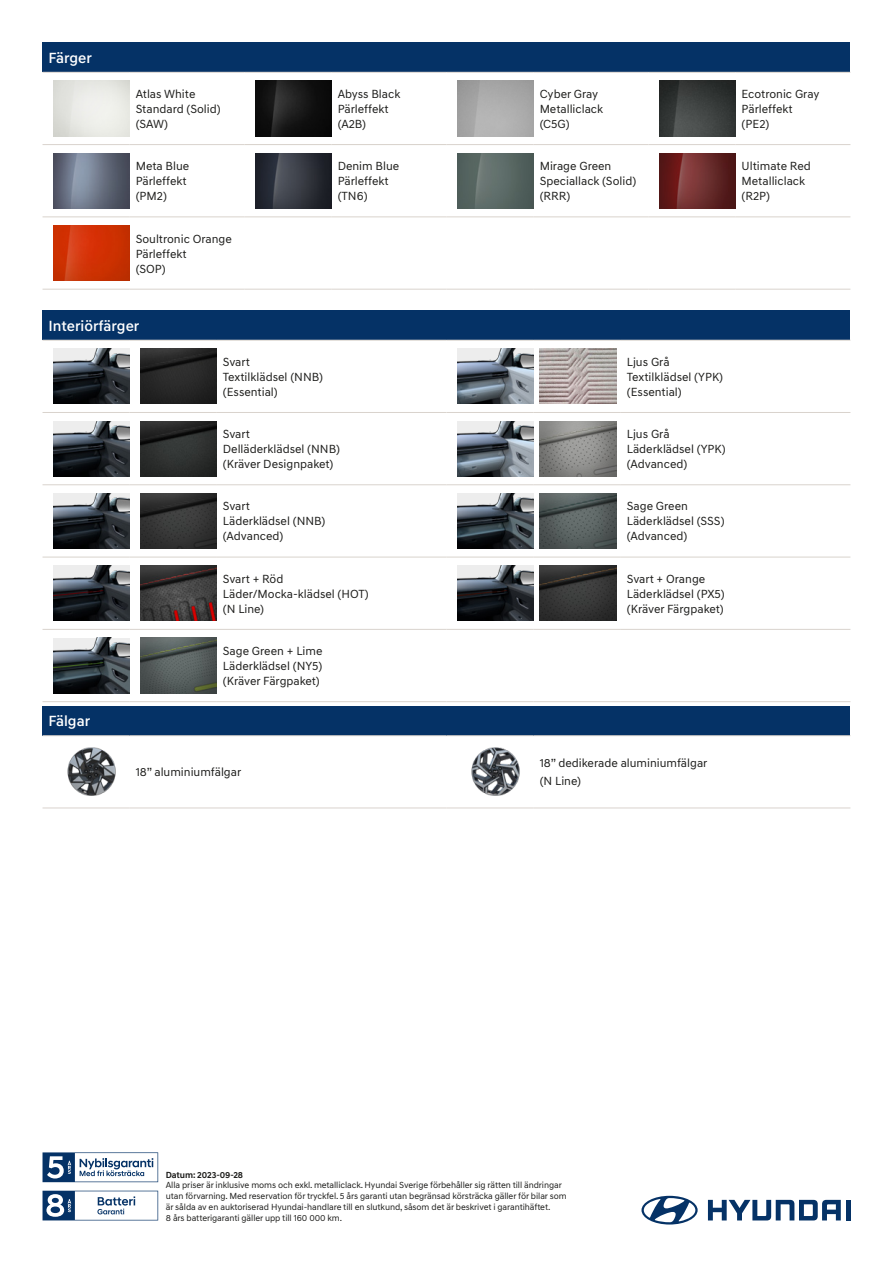
<style>
.page{position:relative;width:893px;height:1263px;background:#fff}
.page>*{position:absolute;margin:0;border:0;box-sizing:border-box;transform-origin:0 0}
.t1{font:500 15px "Hyundai Sans Text";color:#fff}
.t2{font:12px/15px "Hyundai Sans Text";color:#1d1d1b}
.t3{font:9px/10.8px "Hyundai Sans Text";letter-spacing:-.01em;color:#1d1d1b}
.t4{font:700 9px "Hyundai Sans Text";letter-spacing:-.01em;color:#1d1d1b}
</style>
<div class="page">
<div style="left:43px;top:43px;width:807px;height:29px;background:#053266"></div>
<hr style="left:648px;top:72px;width:88px;height:1px;background:#d7d1ca">
<hr style="left:244px;top:144px;width:88px;height:1px;background:#d7d1ca">
<hr style="left:736px;top:72px;width:114px;height:1px;background:#d7d1ca">
<hr style="left:446px;top:72px;width:88px;height:1px;background:#d9d3cd">
<hr style="left:534px;top:72px;width:114px;height:1px;background:#d9d3cd">
<hr style="left:244px;top:72px;width:88px;height:1px;background:#d9d3cd">
<hr style="left:43px;top:72px;width:87px;height:1px;background:#d9d3cd">
<hr style="left:446px;top:144px;width:88px;height:1px;background:#d9d3cd">
<hr style="left:332px;top:72px;width:114px;height:1px;background:#d9d3cd">
<hr style="left:130px;top:72px;width:114px;height:1px;background:#d9d3cd">
<hr style="left:534px;top:144px;width:114px;height:1px;background:#d9d3cd">
<hr style="left:43px;top:144px;width:87px;height:1px;background:#d9d3cd">
<hr style="left:130px;top:144px;width:114px;height:1px;background:#d9d3cd">
<hr style="left:648px;top:144px;width:88px;height:1px;background:#d9d3cd">
<hr style="left:43px;top:217px;width:87px;height:1px;background:#d9d3cd">
<hr style="left:244px;top:217px;width:88px;height:1px;background:#d9d3cd">
<hr style="left:446px;top:217px;width:88px;height:1px;background:#d9d3cd">
<hr style="left:648px;top:217px;width:88px;height:1px;background:#d9d3cd">
<hr style="left:43px;top:289px;width:87px;height:1px;background:#d9d3cd">
<hr style="left:244px;top:289px;width:88px;height:1px;background:#d9d3cd">
<hr style="left:446px;top:289px;width:88px;height:1px;background:#d9d3cd">
<hr style="left:648px;top:289px;width:88px;height:1px;background:#d9d3cd">
<hr style="left:736px;top:144px;width:114px;height:1px;background:#d9d3cd">
<hr style="left:130px;top:217px;width:114px;height:1px;background:#d9d3cd">
<hr style="left:332px;top:217px;width:114px;height:1px;background:#d9d3cd">
<hr style="left:534px;top:217px;width:114px;height:1px;background:#d9d3cd">
<hr style="left:736px;top:217px;width:114px;height:1px;background:#d9d3cd">
<hr style="left:130px;top:289px;width:114px;height:1px;background:#d9d3cd">
<hr style="left:332px;top:289px;width:114px;height:1px;background:#d9d3cd">
<hr style="left:534px;top:289px;width:114px;height:1px;background:#d9d3cd">
<hr style="left:736px;top:289px;width:114px;height:1px;background:#d9d3cd">
<hr style="left:332px;top:144px;width:114px;height:1px;background:#d7d1ca">
<img style="left:255px;top:81px;width:77px;height:55px">
<img style="left:659px;top:81px;width:77px;height:55px">
<img style="left:53px;top:153px;width:77px;height:55px">
<img style="left:255px;top:153px;width:77px;height:55px">
<img style="left:457px;top:153px;width:77px;height:55px">
<img style="left:659px;top:153px;width:77px;height:55px">
<img style="left:53px;top:225px;width:77px;height:56px">
<div style="left:43px;top:310px;width:807px;height:30px;background:#053266"></div>
<hr style="left:43px;top:340px;width:87px;height:1px;background:#d9d3cd">
<hr style="left:446px;top:340px;width:88px;height:1px;background:#d9d3cd">
<hr style="left:43px;top:412px;width:87px;height:1px;background:#d9d3cd">
<hr style="left:446px;top:412px;width:88px;height:1px;background:#d9d3cd">
<hr style="left:43px;top:484px;width:87px;height:1px;background:#d9d3cd">
<hr style="left:446px;top:484px;width:88px;height:1px;background:#d9d3cd">
<hr style="left:43px;top:557px;width:87px;height:1px;background:#d9d3cd">
<hr style="left:446px;top:557px;width:88px;height:1px;background:#d9d3cd">
<hr style="left:43px;top:629px;width:87px;height:1px;background:#d9d3cd">
<hr style="left:446px;top:629px;width:88px;height:1px;background:#d9d3cd">
<hr style="left:43px;top:701px;width:87px;height:1px;background:#d9d3cd">
<hr style="left:446px;top:701px;width:88px;height:1px;background:#d9d3cd">
<hr style="left:130px;top:340px;width:87px;height:1px;background:#d9d3cd">
<hr style="left:130px;top:412px;width:87px;height:1px;background:#d9d3cd">
<hr style="left:534px;top:484px;width:87px;height:1px;background:#d9d3cd">
<hr style="left:534px;top:557px;width:87px;height:1px;background:#d9d3cd">
<hr style="left:534px;top:629px;width:87px;height:1px;background:#d9d3cd">
<hr style="left:534px;top:701px;width:87px;height:1px;background:#d9d3cd">
<hr style="left:217px;top:340px;width:229px;height:1px;background:#d9d3cd">
<hr style="left:217px;top:412px;width:229px;height:1px;background:#d9d3cd">
<hr style="left:621px;top:484px;width:229px;height:1px;background:#d9d3cd">
<hr style="left:621px;top:557px;width:229px;height:1px;background:#d9d3cd">
<hr style="left:621px;top:629px;width:229px;height:1px;background:#d9d3cd">
<hr style="left:621px;top:701px;width:229px;height:1px;background:#d9d3cd">
<hr style="left:534px;top:340px;width:87px;height:1px;background:#d9d3cd">
<hr style="left:534px;top:412px;width:87px;height:1px;background:#d9d3cd">
<hr style="left:130px;top:484px;width:87px;height:1px;background:#d9d3cd">
<hr style="left:130px;top:557px;width:87px;height:1px;background:#d9d3cd">
<hr style="left:130px;top:629px;width:87px;height:1px;background:#d9d3cd">
<hr style="left:130px;top:701px;width:87px;height:1px;background:#d9d3cd">
<hr style="left:621px;top:340px;width:229px;height:1px;background:#d9d3cd">
<hr style="left:621px;top:412px;width:229px;height:1px;background:#d9d3cd">
<hr style="left:217px;top:484px;width:229px;height:1px;background:#d9d3cd">
<hr style="left:217px;top:557px;width:229px;height:1px;background:#d9d3cd">
<hr style="left:217px;top:629px;width:229px;height:1px;background:#d9d3cd">
<hr style="left:217px;top:701px;width:229px;height:1px;background:#d9d3cd">
<img style="left:53px;top:349px;width:77px;height:55px">
<img style="left:140px;top:349px;width:77px;height:55px">
<img style="left:457px;top:349px;width:77px;height:55px">
<img style="left:540px;top:349px;width:76px;height:55px">
<img style="left:53px;top:421px;width:77px;height:55px">
<img style="left:140px;top:421px;width:77px;height:55px">
<img style="left:457px;top:421px;width:77px;height:55px">
<img style="left:540px;top:421px;width:76px;height:55px">
<img style="left:53px;top:493px;width:77px;height:56px">
<img style="left:140px;top:493px;width:77px;height:56px">
<img style="left:457px;top:493px;width:77px;height:56px">
<img style="left:540px;top:493px;width:76px;height:56px">
<img style="left:53px;top:566px;width:77px;height:55px">
<img style="left:140px;top:566px;width:77px;height:55px">
<img style="left:457px;top:566px;width:77px;height:55px">
<img style="left:540px;top:566px;width:76px;height:55px">
<img style="left:53px;top:638px;width:77px;height:55px">
<img style="left:140px;top:638px;width:77px;height:55px">
<div style="left:43px;top:706px;width:807px;height:30px;background:#053266"></div>
<hr style="left:43px;top:735px;width:87px;height:1px;background:#d9d3cd">
<hr style="left:446px;top:735px;width:88px;height:1px;background:#d9d3cd">
<hr style="left:43px;top:808px;width:87px;height:1px;background:#d9d3cd">
<hr style="left:130px;top:735px;width:316px;height:1px;background:#d9d3cd">
<hr style="left:534px;top:735px;width:316px;height:1px;background:#d9d3cd">
<hr style="left:130px;top:808px;width:316px;height:1px;background:#d9d3cd">
<hr style="left:446px;top:808px;width:88px;height:1px;background:#d9d3cd">
<hr style="left:534px;top:808px;width:316px;height:1px;background:#d9d3cd">
<img style="left:67px;top:747px;width:49px;height:49px">
<img style="left:471px;top:747px;width:49px;height:49px">
<svg style="left:708px;top:1200px;width:133px;height:20px"></svg>
<div style="left:845px;top:1200px;width:5px;height:20px;background:#053266"></div>
<svg style="left:641px;top:1196px;width:57px;height:28px"></svg>
<svg style="left:43px;top:1191px;width:115px;height:29px"></svg>
<svg style="left:43px;top:1152px;width:115px;height:30px"></svg>
<p class="t1" style="left:49px;top:49px;width:45px">Färger</p>
<p class="t2" style="left:136px;top:86px;width:86px">Atlas White<br>Standard (Solid) (SAW)</p>
<p class="t2" style="left:338px;top:86px;width:64px">Abyss Black<br>Pärleffekt (A2B)</p>
<p class="t2" style="left:540px;top:86px;width:65px">Cyber Gray<br>Metalliclack (C5G)</p>
<p class="t2" style="left:742px;top:86px;width:79px">Ecotronic Gray<br>Pärleffekt (PE2)</p>
<p class="t2" style="left:136px;top:159px;width:55px">Meta Blue<br>Pärleffekt (PM2)</p>
<p class="t2" style="left:338px;top:159px;width:63px">Denim Blue<br>Pärleffekt (TN6)</p>
<p class="t2" style="left:540px;top:159px;width:98px">Mirage Green<br>Speciallack (Solid) (RRR)</p>
<p class="t2" style="left:742px;top:159px;width:71px">Ultimate Red<br>Metalliclack (R2P)</p>
<p class="t2" style="left:136px;top:231px;width:98px">Soultronic Orange<br>Pärleffekt<br>(SOP)</p>
<p class="t1" style="left:49px;top:317px;width:92px">Interiörfärger</p>
<p class="t1" style="left:49px;top:712px;width:43px">Fälgar</p>
<p class="t2" style="left:223px;top:354px;width:102px">Svart<br>Textilklädsel (NNB) (Essential)</p>
<p class="t2" style="left:627px;top:354px;width:98px">Ljus Grå<br>Textilklädsel (YPK) (Essential)</p>
<p class="t2" style="left:223px;top:427px;width:119px">Svart<br>Delläderklädsel (NNB) (Kräver Designpaket)</p>
<p class="t2" style="left:627px;top:427px;width:100px">Ljus Grå<br>Läderklädsel (YPK) (Advanced)</p>
<p class="t2" style="left:223px;top:499px;width:104px">Svart<br>Läderklädsel (NNB) (Advanced)</p>
<p class="t2" style="left:627px;top:499px;width:99px">Sage Green<br>Läderklädsel (SSS) (Advanced)</p>
<p class="t2" style="left:223px;top:571px;width:148px">Svart + Röd<br>Läder/Mocka-klädsel (HOT) (N Line)</p>
<p class="t2" style="left:627px;top:571px;width:99px">Svart + Orange<br>Läderklädsel (PX5) (Kräver Färgpaket)</p>
<p class="t2" style="left:223px;top:643px;width:101px;text-align:justify">Sage Green + Lime Läderklädsel (NY5) (Kräver Färgpaket)</p>
<p class="t2" style="left:136px;top:765px;width:107px">18” aluminiumfälgar</p>
<p class="t2" style="left:540px;top:754px;width:169px;line-height:18px">18” dedikerade aluminiumfälgar (N Line)</p>
<p class="t4" style="left:166px;top:1169px;width:79px">Datum: 2023-09-28</p>
<p class="t3" style="left:166px;top:1180px;width:402px">Alla priser är inklusive moms och exkl. metalliclack. Hyundai Sverige förbehåller sig rätten till ändringar utan förvarning. Med reservation för tryckfel. 5 års garanti utan begränsad körsträcka gäller för bilar som är sålda av en auktoriserad Hyundai-handlare till en slutkund, såsom det är beskrivet i garantihäftet.<br>8 års batterigaranti gäller upp till 160 000 km.</p>
</div>
